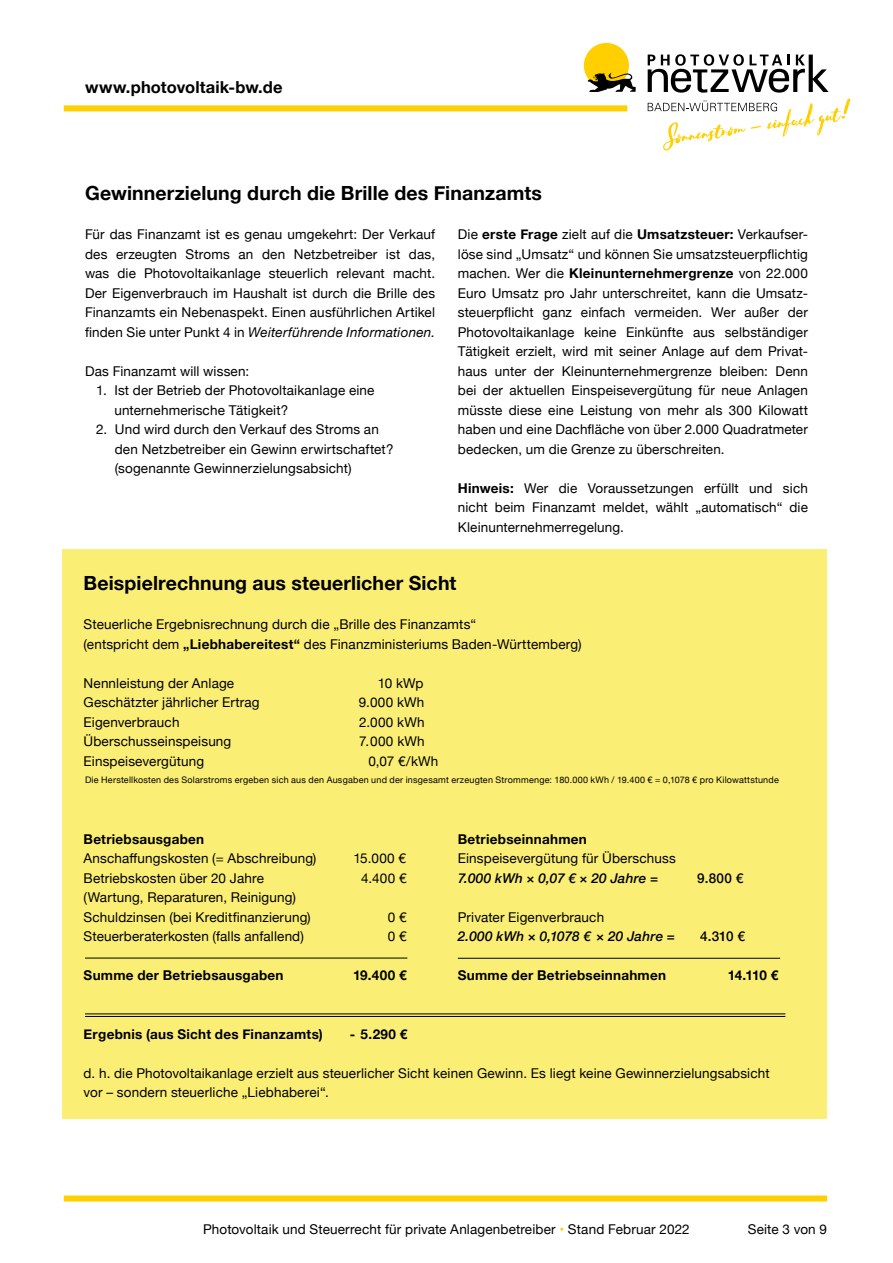
<style>
.page{position:relative;width:893px;height:1263px;background:#fff}
.page>*{position:absolute;margin:0;border:0;box-sizing:border-box;transform-origin:0 0}
.t1{font:700 19.5px "Helvetica Neue";letter-spacing:.005em;color:#000}
.t2{font:700 16.5px "Helvetica Neue";letter-spacing:.005em;color:#000}
.t3{font:13.5px/19.5px "Helvetica Neue";letter-spacing:.01em;color:#000}
.t4{font:700 13.5px "Helvetica Neue";letter-spacing:.02em;color:#000}
.t5{font:italic 500 13.5px "Helvetica Neue";letter-spacing:.015em;color:#000}
.t6{font:500 13.5px "Helvetica Neue";letter-spacing:.01em;color:#000}
.t7{font:9px "Helvetica Neue";letter-spacing:.025em;color:#000}
.s1{font-style:italic}
.s2{font-weight:700}
.s3{color:#ffcf00}
</style>
<div class="page">
<div style="left:67px;top:1195px;width:757px;height:6px;background:#ffcf00"></div>
<div style="left:67px;top:105px;width:557px;height:6px;background:#ffcf00"></div>
<div style="left:584px;top:43px;width:45px;height:45px;background:#ffcf00;border-radius:50%"></div>
<svg style="left:588px;top:73px;width:48px;height:19px"></svg>
<svg style="left:648px;top:54px;width:181px;height:39px"></svg>
<svg style="left:648px;top:99px;width:202px;height:52px"></svg>
<div style="left:62px;top:549px;width:765px;height:570px;background:#fbee75"></div>
<hr style="left:85px;top:958px;width:322px;height:1px;background:#000">
<hr style="left:458px;top:958px;width:322px;height:1px;background:#000">
<hr style="left:85px;top:1016px;width:700px;height:1px;background:#000">
<hr style="left:85px;top:1014px;width:700px;height:1px;background:#000">
<p class="t2" style="left:85px;top:74px;width:199px">www.photovoltaik-bw.de</p>
<h1 class="t1" style="left:85px;top:178px;width:458px">Gewinnerzielung durch die Brille des Finanzamts</h1>
<p class="t3" style="left:85px;top:226px;width:352px;text-align:justify">Für das Finanzamt ist es genau umgekehrt: Der Verkauf des erzeugten Stroms an den Netzbetreiber ist das, was die Photovoltaikanlage steuerlich relevant macht.<br>Der Eigenverbrauch im Haushalt ist durch die Brille des Finanzamts ein Nebenaspekt. Einen ausführlichen Artikel finden Sie unter Punkt 4 in <span class="s1">Weiterführende Informationen.</span></p>
<p class="t3" style="left:85px;top:362px;width:166px">Das Finanzamt will wissen:</p>
<p class="t3" style="left:114px;top:381px;width:262px;text-indent:-18px">1. Ist der Betrieb der Photovoltaikanlage eine unternehmerische Tätigkeit?</p>
<p class="t3" style="left:115px;top:420px;width:280px;text-indent:-19px">2. Und wird durch den Verkauf des Stroms an den Netzbetreiber ein Gewinn erwirtschaftet? (sogenannte Gewinnerzielungsabsicht)</p>
<p class="t3" style="left:458px;top:225px;width:352px;text-align:justify">Die <span class="s2">erste Frage</span> zielt auf die <span class="s2">Umsatzsteuer:</span> Verkaufser&shy;löse sind „Umsatz“ und können Sie umsatzsteuerpflichtig machen. Wer die <span class="s2">Kleinunternehmergrenze</span> von 22.000<br>Euro Umsatz pro Jahr unterschreitet, kann die Umsatz&shy;steuerpflicht ganz einfach vermeiden. Wer außer der Photovoltaikanlage keine Einkünfte aus selbständiger Tätigkeit erzielt, wird mit seiner Anlage auf dem Privat&shy;haus unter der Kleinunternehmergrenze bleiben: Denn bei der aktuellen Einspeisevergütung für neue Anlagen müsste diese eine Leistung von mehr als 300 Kilowatt haben und eine Dachfläche von über 2.000 Quadratmeter bedecken, um die Grenze zu überschreiten.</p>
<p class="t3" style="left:458px;top:479px;width:352px;text-align:justify"><span class="s2">Hinweis:</span> Wer die Voraussetzungen erfüllt und sich nicht beim Finanzamt meldet, wählt „automatisch“ die Kleinunternehmerregelung.</p>
<h1 class="t1" style="left:84px;top:568px;width:374px">Beispielrechnung aus steuerlicher Sicht</h1>
<p class="t3" style="left:84px;top:616px;width:499px">Steuerliche Ergebnisrechnung durch die „Brille des Finanzamts“<br>(entspricht dem <span class="s2">„Liebhabereitest“</span> des Finanzministeriums Baden-Württemberg)</p>
<p class="t3" style="left:84px;top:674px;width:152px">Nennleistung der Anlage</p>
<p class="t3" style="left:378px;top:674px;width:47px">10 kWp</p>
<p class="t3" style="left:84px;top:693px;width:178px">Geschätzter jährlicher Ertrag</p>
<p class="t3" style="left:359px;top:693px;width:67px">9.000 kWh</p>
<p class="t3" style="left:84px;top:713px;width:97px">Eigenverbrauch</p>
<p class="t3" style="left:359px;top:713px;width:67px">2.000 kWh</p>
<p class="t3" style="left:84px;top:732px;width:149px">Überschusseinspeisung</p>
<p class="t3" style="left:359px;top:732px;width:67px">7.000 kWh</p>
<p class="t3" style="left:84px;top:752px;width:122px">Einspeisevergütung</p>
<p class="t3" style="left:368px;top:752px;width:71px">0,07 €/kWh</p>
<p class="t7" style="left:85px;top:774px;width:695px">Die Herstellkosten des Solarstroms ergeben sich aus den Ausgaben und der insgesamt erzeugten Strommenge: 180.000 kWh / 19.400 € = 0,1078 € pro Kilowattstunde</p>
<p class="t4" style="left:84px;top:828px;width:122px">Betriebsausgaben</p>
<p class="t3" style="left:84px;top:849px;width:234px">Anschaffungskosten (= Abschreibung)</p>
<p class="t3" style="left:353px;top:849px;width:54px">15.000 €</p>
<p class="t3" style="left:84px;top:869px;width:182px">Betriebskosten über 20 Jahre</p>
<p class="t3" style="left:361px;top:869px;width:47px">4.400 €</p>
<p class="t3" style="left:84px;top:888px;width:229px">(Wartung, Reparaturen, Reinigung)<br>Schuldzinsen (bei Kreditfinanzierung)</p>
<p class="t3" style="left:388px;top:908px;width:20px">0 €</p>
<p class="t3" style="left:84px;top:927px;width:222px">Steuerberaterkosten (falls anfallend)</p>
<p class="t3" style="left:388px;top:927px;width:20px">0 €</p>
<p class="t4" style="left:84px;top:965px;width:201px">Summe der Betriebsausgaben</p>
<p class="t4" style="left:353px;top:965px;width:55px">19.400 €</p>
<p class="t4" style="left:458px;top:828px;width:130px">Betriebseinnahmen</p>
<p class="t3" style="left:458px;top:849px;width:220px">Einspeisevergütung für Überschuss</p>
<p class="t5" style="left:458px;top:866px;width:202px">7.000 kWh × 0,07 € × 20 Jahre =</p>
<p class="t6" style="left:697px;top:867px;width:47px">9.800 €</p>
<p class="t3" style="left:458px;top:908px;width:148px">Privater Eigenverbrauch</p>
<p class="t5" style="left:458px;top:925px;width:219px">2.000 kWh × 0,1078 € × 20 Jahre =</p>
<p class="t6" style="left:700px;top:926px;width:46px">4.310 €</p>
<p class="t4" style="left:458px;top:965px;width:210px">Summe der Betriebseinnahmen</p>
<p class="t4" style="left:728px;top:965px;width:52px">14.110 €</p>
<p class="t4" style="left:84px;top:1023px;width:241px">Ergebnis (aus Sicht des Finanzamts)</p>
<p class="t4" style="left:350px;top:1023px;width:59px">- 5.290 €</p>
<p class="t3" style="left:84px;top:1064px;width:687px">d. h. die Photovoltaikanlage erzielt aus steuerlicher Sicht keinen Gewinn. Es liegt keine Gewinnerzielungsabsicht vor – sondern steuerliche „Liebhaberei“.</p>
<p class="t3" style="left:203px;top:1220px;width:488px">Photovoltaik und Steuerrecht für private Anlagenbetreiber <span class="s3">•</span> Stand Februar 2022</p>
<p class="t3" style="left:748px;top:1220px;width:81px">Seite 3 von 9</p>
</div>
